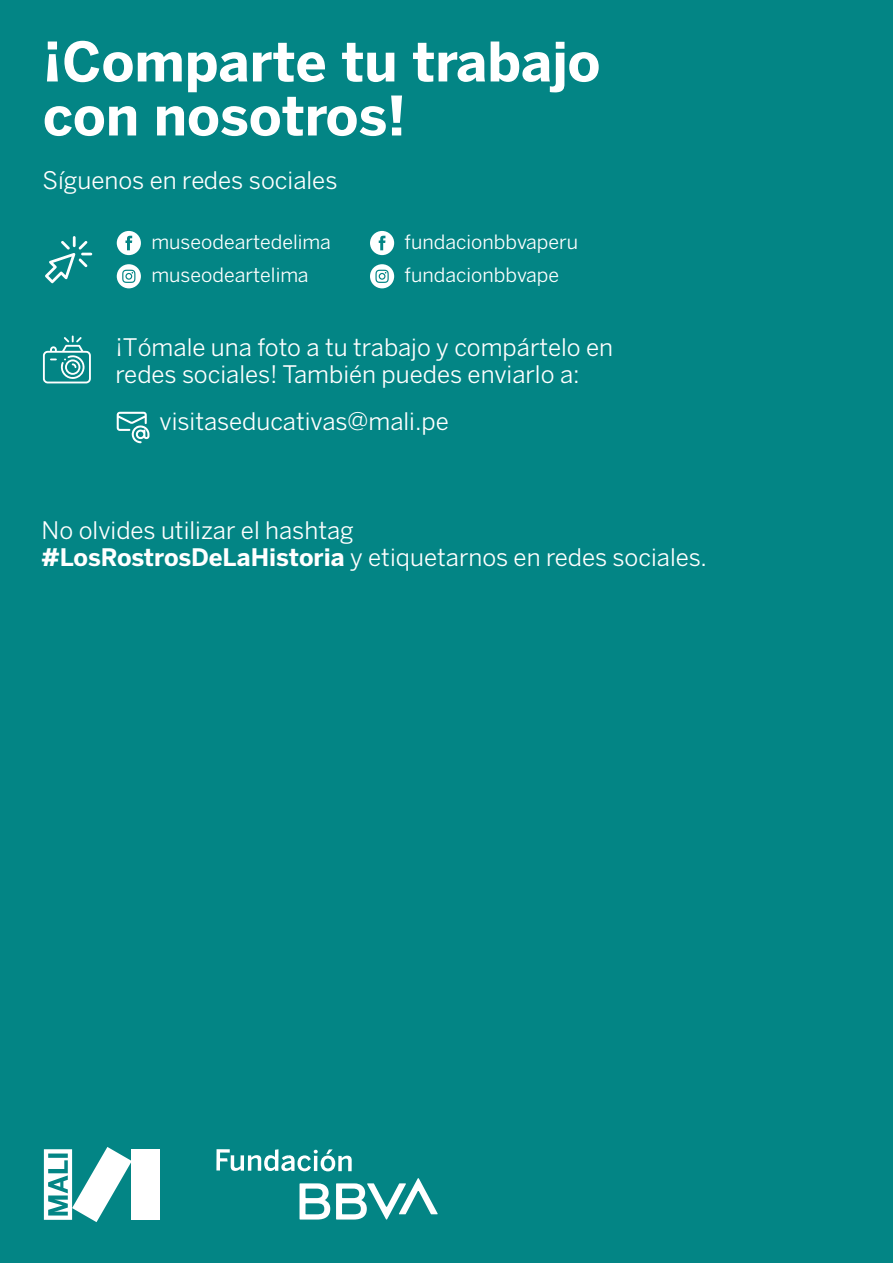
<style>
.page{position:relative;width:893px;height:1263px;background:#038585}
.page>*{position:absolute;margin:0;border:0;box-sizing:border-box;transform-origin:0 0}
.t1{font:700 54px/54px "Benton Sans FB";color:#fff}
.t2{font:24px/27px "Benton Sans FB";color:#fff}
.t3{font:19.5px "Benton Sans FB";color:#fff}
.s1{font-weight:700}
</style>
<div class="page">
<svg style="left:299px;top:1183px;width:31px;height:36px"></svg>
<svg style="left:336px;top:1178px;width:102px;height:42px"></svg>
<svg style="left:216px;top:1149px;width:136px;height:22px"></svg>
<svg style="left:44px;top:1147px;width:88px;height:75px"></svg>
<div style="left:132px;top:1149px;width:28px;height:71px;background:#fff"></div>
<svg style="left:117px;top:264px;width:24px;height:24px"></svg>
<svg style="left:117px;top:231px;width:24px;height:24px"></svg>
<svg style="left:370px;top:264px;width:24px;height:24px"></svg>
<svg style="left:370px;top:231px;width:24px;height:24px"></svg>
<svg style="left:45px;top:236px;width:47px;height:47px"></svg>
<svg style="left:117px;top:412px;width:32px;height:31px"></svg>
<svg style="left:43px;top:335px;width:48px;height:48px"></svg>
<h1 class="t1" style="left:43px;top:34px;width:559px">¡Comparte tu trabajo con nosotros!</h1>
<p class="t2" style="left:43px;top:166px;width:296px">Síguenos en redes sociales</p>
<p class="t3" style="left:151px;top:230px;width:181px">museodeartedelima</p>
<p class="t3" style="left:151px;top:263px;width:159px">museodeartelima</p>
<p class="t3" style="left:405px;top:230px;width:175px">fundacionbbvaperu</p>
<p class="t3" style="left:405px;top:263px;width:156px">fundacionbbvape</p>
<p class="t2" style="left:115px;top:333px;width:499px">¡Tómale una foto a tu trabajo y compártelo en redes sociales! También puedes enviarlo a:</p>
<p class="t2" style="left:159px;top:408px;width:291px">visitaseducativas@mali.pe</p>
<p class="t2" style="left:42px;top:516px;width:667px">No olvides utilizar el hashtag<br><span class="s1">#LosRostrosDeLaHistoria</span> y etiquetarnos en redes sociales.</p>
</div>
